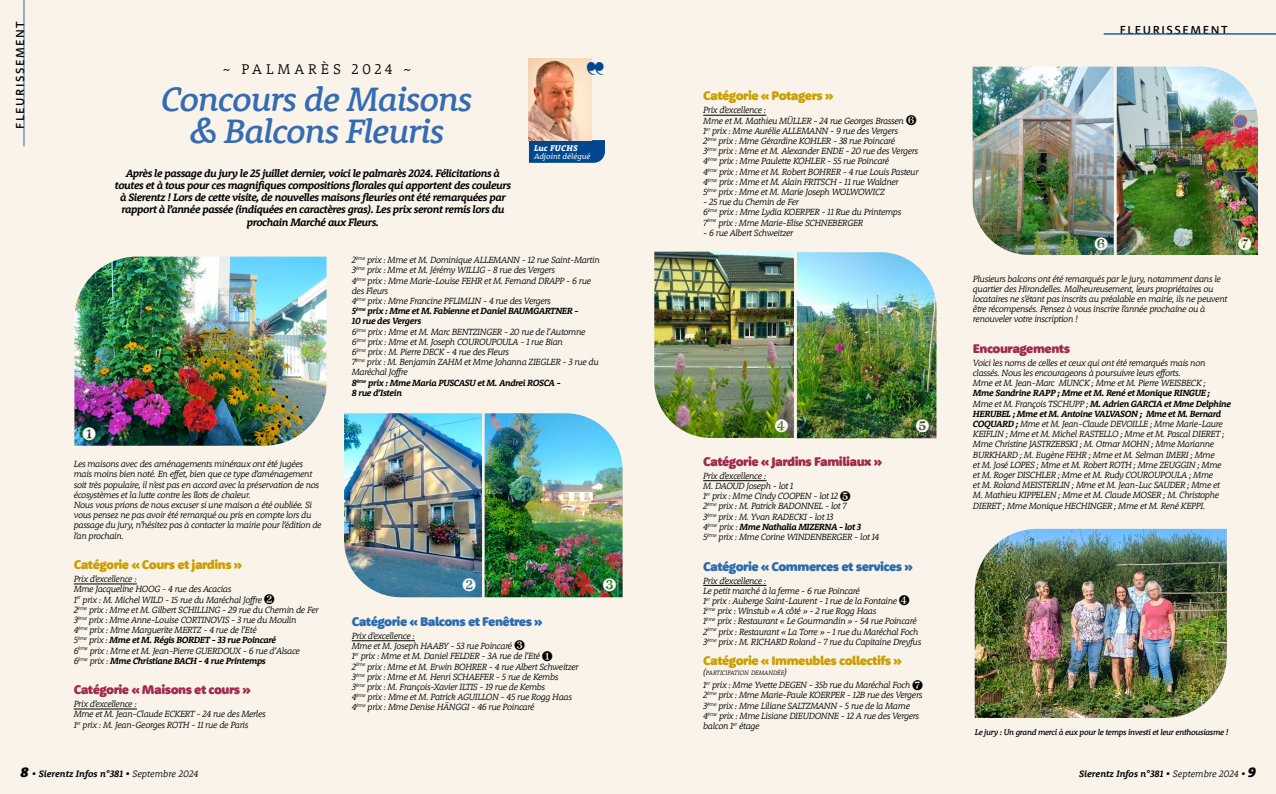
<style>
.page{position:relative;width:1276px;height:794px;background:#f9f3ea}
.page>*{position:absolute;margin:0;border:0;box-sizing:border-box;transform-origin:0 0}
.t1{font:italic 500 34.8px/32px "Rooney";letter-spacing:-.03em;color:#346bb3;text-align:center}
.t2{font:300 14.4px "Rooney";letter-spacing:.27em;color:#000}
.t3{font:900 13px "Rooney Sans";letter-spacing:-.04em;color:#cc9f00}
.t4{font:900 13px "Rooney Sans";letter-spacing:-.04em;color:#9f2a4c}
.t5{font:900 13px "Rooney Sans";letter-spacing:-.04em;color:#2b6caf}
.t6{font:500 12px "Rooney Sans";letter-spacing:.135em;color:#000}
.t7{font:italic 700 11px/12px "Rooney";letter-spacing:-.04em;color:#000;text-align:center}
.t8{font:italic 700 9.5px "Rooney";color:#000}
.t9{font:italic 300 9.2px/10.2px "Rooney";letter-spacing:-.04em;color:#000}
.t10{font:italic 500 8.5px "Rooney";letter-spacing:-.04em;color:#000}
.t11{font:italic 800 8.5px "Rooney";letter-spacing:.03em;color:#fff}
.t12{font:italic 8.1px "Rooney";color:#fff}
.t13{font:italic 300 6.5px "Rooney";color:#000;scale:.96 1}
.s1{font-weight:700}
.s2{font-size:9.2px}
.s3{font-weight:900;font-size:14px}
.s4{font-weight:300}
</style>
<div class="page">
<hr style="left:703px;top:115px;width:63px;height:1px;background:#000">
<hr style="left:703px;top:480px;width:63px;height:1px;background:#000">
<hr style="left:703px;top:585px;width:63px;height:1px;background:#000">
<hr style="left:74px;top:583px;width:63px;height:1px;background:#000">
<hr style="left:74px;top:708px;width:63px;height:1px;background:#000">
<hr style="left:352px;top:640px;width:63px;height:1px;background:#000">
<svg style="left:529px;top:140px;width:76px;height:23px;background:#0e4f93"></svg>
<img style="left:529px;top:58px;width:62px;height:82px">
<hr style="left:24px;top:0;width:1px;height:146px;background:#2b6caf">
<img style="left:1116px;top:67px;width:142px;height:188px">
<img style="left:972px;top:67px;width:142px;height:188px">
<img style="left:974px;top:529px;width:252px;height:189px">
<img style="left:74px;top:257px;width:252px;height:189px">
<img style="left:344px;top:413px;width:138px;height:184px">
<img style="left:484px;top:413px;width:138px;height:184px">
<img style="left:654px;top:252px;width:140px;height:186px">
<img style="left:797px;top:252px;width:139px;height:186px">
<hr style="left:1103px;top:34px;width:173px;height:1px;background:#2b6caf">
<svg style="left:587px;top:63px;width:5px;height:13px"></svg>
<svg style="left:83px;top:427px;width:13px;height:13px"></svg>
<svg style="left:1094px;top:237px;width:13px;height:13px"></svg>
<svg style="left:463px;top:578px;width:13px;height:13px"></svg>
<svg style="left:603px;top:578px;width:13px;height:13px"></svg>
<svg style="left:775px;top:419px;width:13px;height:13px"></svg>
<svg style="left:916px;top:419px;width:13px;height:13px"></svg>
<svg style="left:1238px;top:237px;width:13px;height:13px"></svg>
<h3 class="t6" style="left:12px;top:129px;width:109px;rotate:-90deg">FLEURISSEMENT</h3>
<h2 class="t2" style="left:223px;top:59px;width:190px">~ PALMARÈS 2024 ~</h2>
<h1 class="t1" style="left:161px;top:82px;width:313px">Concours de Maisons &amp; Balcons Fleuris</h1>
<p class="t7" style="left:115px;top:167px;width:397px">Après le passage du jury le 25 juillet dernier, voici le palmarès 2024. Félicitations à toutes et à tous pour ces magnifiques compositions florales qui apportent des couleurs à Sierentz ! Lors de cette visite, de nouvelles maisons fleuries ont été remarquées par rapport à l’année passée (indiquées en caractères gras). Les prix seront remis lors du prochain Marché aux Fleurs.</p>
<p class="t11" style="left:534px;top:142px;width:45px">Luc FUCHS</p>
<p class="t12" style="left:534px;top:151px;width:58px">Adjoint délégué</p>
<p class="t9" style="left:74px;top:459px;width:249px">Les maisons avec des aménagements minéraux ont été jugées mais moins bien noté. En effet, bien que ce type d’aménagement soit très populaire, il n’est pas en accord avec la préservation de nos écosystèmes et la lutte contre les îlots de chaleur.<br>Nous vous prions de nous excuser si une maison a été oubliée. Si vous pensez ne pas avoir été remarqué ou pris en compte lors du passage du jury, n’hésitez pas à contacter la mairie pour l’édition de l’an prochain.</p>
<h3 class="t3" style="left:74px;top:556px;width:170px">Catégorie « Cours et jardins »</h3>
<p class="t9" style="left:74px;top:573px;width:246px">Prix d’excellence :<br>Mme Jacqueline HOOG - 4 rue des Acacias<br>1<sup>er</sup> prix : M. Michel WILD - 15 rue du Maréchal Joffre ❷<br>2<sup>ème</sup> prix : Mme et M. Gilbert SCHILLING - 29 rue du Chemin de Fer 3<sup>ème</sup> prix : Mme Anne-Louise CORTINOVIS - 3 rue du Moulin<br>4<sup>ème</sup> prix : Mme Marguerite MERTZ - 4 rue de l’Eté<br>5<sup>ème</sup> prix : <span class="s1">Mme et M. Régis BORDET - 33 rue Poincaré<br></span>6<sup>ème</sup> prix : Mme et M. Jean-Pierre GUERDOUX - 6 rue d’Alsace<br>6<sup>ème</sup> prix : <span class="s1">Mme Christiane BACH - 4 rue Printemps</span></p>
<h3 class="t4" style="left:74px;top:681px;width:179px">Catégorie « Maisons et cours »</h3>
<p class="t9" style="left:74px;top:698px;width:194px">Prix d’excellence :<br>Mme et M. Jean-Claude ECKERT - 24 rue des Merles<br>1<sup>er</sup> prix : M. Jean-Georges ROTH - 11 rue de Paris</p>
<p class="t9" style="left:352px;top:255px;width:249px">2<sup>ème</sup> prix : Mme et M. Dominique ALLEMANN - 12 rue Saint-Martin 3<sup>ème</sup> prix : Mme et M. Jérémy WILLIG - 8 rue des Vergers<br>4<sup>ème</sup> prix : Mme Marie-Louise FEHR et M. Fernand DRAPP - 6 rue des Fleurs<br>4<sup>ème</sup> prix : Mme Francine PFLIMLIN - 4 rue des Vergers<br><span class="s1">5</span><sup>ème</sup> <span class="s1">prix : Mme et M. Fabienne et Daniel BAUMGARTNER -<br>10 rue des Vergers<br></span>6<sup>ème</sup> prix : Mme et M. Marc BENTZINGER - 20 rue de l’Automne 6<sup>ème</sup> prix : Mme et M. Joseph COUROUPOULA - 1 rue Bian<br>6<sup>ème</sup> prix : M. Pierre DECK - 4 rue des Fleurs<br>7<sup>ème</sup> prix : M. Benjamin ZAHM et Mme Johanna ZIEGLER - 3 rue du Maréchal Joffre<br><span class="s1">8</span><sup>ème</sup> <span class="s1">prix : Mme Maria PUSCASU et M. Andrei ROSCA -<br>8 rue d’Istein</span></p>
<h3 class="t5" style="left:352px;top:613px;width:192px">Catégorie « Balcons et Fenêtres »</h3>
<p class="t9" style="left:352px;top:630px;width:228px">Prix d’excellence :<br>Mme et M. Joseph HAABY - 53 rue Poincaré ❸<br>1<sup>er</sup> prix : Mme et M. Daniel FELDER - 3A rue de l’Eté ❶<br>2<sup>ème</sup> prix : Mme et M. Erwin BOHRER - 4 rue Albert Schweitzer 3<sup>ème</sup> prix : Mme et M. Henri SCHAEFER - 5 rue de Kembs<br>3<sup>ème</sup> prix : M. François-Xavier ILTIS - 19 rue de Kembs<br>4<sup>ème</sup> prix : Mme et M. Patrick AGUILLON - 45 rue Rogg Haas 4<sup>ème</sup> prix : Mme Denise HÄNGGI - 46 rue Poincaré</p>
<h3 class="t3" style="left:703px;top:87px;width:132px">Catégorie « Potagers »</h3>
<p class="t9" style="left:703px;top:105px;width:217px">Prix d’excellence :<br>Mme et M. Mathieu MÜLLER - 24 rue Georges Brassen ❻<br>1<sup>er</sup> prix : Mme Aurélie ALLEMANN - 9 rue des Vergers<br>2<sup>ème</sup> prix : Mme Gérardine KOHLER - 38 rue Poincaré<br>3<sup>ème</sup> prix : Mme et M. Alexander ENDE - 20 rue des Vergers 4<sup>ème</sup> prix : Mme Paulette KOHLER - 55 rue Poincaré<br>4<sup>ème</sup> prix : Mme et M. Robert BOHRER - 4 rue Louis Pasteur 4<sup>ème</sup> prix : Mme et M. Alain FRITSCH - 11 rue Waldner<br>5<sup>ème</sup> prix : Mme et M. Marie Joseph WOLWOWICZ</p>
<p class="t9" style="left:703px;top:197px;width:200px">- 25 rue du Chemin de Fer<br>6<sup>ème</sup> prix : Mme Lydia KOERPER - 11 Rue du Printemps<br>7<sup>ème</sup> prix : Mme Marie-Elise SCHNEBERGER</p>
<p class="t9" style="left:703px;top:227px;width:92px">- 6 rue Albert Schweitzer</p>
<h3 class="t4" style="left:703px;top:453px;width:180px">Catégorie « Jardins Familiaux »</h3>
<p class="t9" style="left:703px;top:470px;width:178px">Prix d’excellence :<br>M. DAOUD Joseph - lot 1<br>1<sup>er</sup> prix : Mme Cindy COOPEN - lot 12 ❺<br>2<sup>ème</sup> prix : M. Patrick BADONNEL - lot 7<br>3<sup>ème</sup> prix : M. Yvan RADECKI - lot 13<br>4<sup>ème</sup> prix : <span class="s1">Mme Nathalia MIZERNA - lot 3<br></span>5<sup>ème</sup> prix : Mme Corine WINDENBERGER - lot 14</p>
<h3 class="t5" style="left:703px;top:557px;width:211px">Catégorie « Commerces et services »</h3>
<p class="t9" style="left:703px;top:575px;width:220px">Prix d’excellence :<br>Le petit marché à la ferme - 6 rue Poincaré<br>1<sup>er</sup> prix : Auberge Saint-Laurent - 1 rue de la Fontaine ❹<br>1<sup>ème</sup> prix : Winstub « A côté » - 2 rue Rogg Haas<br>1<sup>ème</sup> prix : Restaurant « Le Gourmandin » - 54 rue Poincaré 2<sup>ème</sup> prix : Restaurant « La Torre » - 1 rue du Maréchal Foch 3<sup>ème</sup> prix : M. RICHARD Roland - 7 rue du Capitaine Dreyfus</p>
<h3 class="t3" style="left:703px;top:652px;width:200px">Catégorie « Immeubles collectifs »</h3>
<p class="t13" style="left:703px;top:669px;width:89px"><span class="s2">(</span>PARTICIPATION DEMANDÉE<span class="s2">)</span></p>
<p class="t9" style="left:703px;top:679px;width:221px">1<sup>er</sup> prix : Mme Yvette DEGEN - 35b rue du Maréchal Foch ❼<br>2<sup>ème</sup> prix : Mme Marie-Paule KOERPER - 12B rue des Vergers 3<sup>ème</sup> prix : Mme Liliane SALTZMANN - 5 rue de la Marne 4<sup>ème</sup> prix : Mme Lisiane DIEUDONNE - 12 A rue des Vergers balcon 1<sup>er</sup> étage</p>
<h3 class="t6" style="left:1119px;top:22px;width:109px">FLEURISSEMENT</h3>
<p class="t9" style="left:973px;top:273px;width:256px">Plusieurs balcons ont été remarqués par le jury, notamment dans le quartier des Hirondelles. Malheureusement, leurs propriétaires ou locataires ne s’étant pas inscrits au préalable en mairie, ils ne peuvent être récompensés. Pensez à vous inscrire l’année prochaine ou à renouveler votre inscription !</p>
<h3 class="t4" style="left:973px;top:340px;width:99px">Encouragements</h3>
<p class="t9" style="left:973px;top:357px;width:234px">Voici les noms de celles et ceux qui ont été remarqués mais non classés. Nous les encourageons à poursuivre leurs efforts.<br>Mme et M. Jean-Marc MUNCK ; Mme et M. Pierre WEISBECK ;</p>
<p class="t9" style="left:973px;top:388px;width:260px"><span class="s1">Mme Sandrine RAPP ; Mme et M. René et Monique RINGUE ; </span>Mme et M. François TSCHUPP ; <span class="s1">M. Adrien GARCIA et Mme Delphine HERUBEL ; Mme et M. Antoine VALVASON ; Mme et M. Bernard COQUARD ;</span> Mme et M. Jean-Claude DEVOILLE ; Mme Marie-Laure KEIFLIN ; Mme et M. Michel RASTELLO ; Mme et M. Pascal DIERET ; Mme Christine JASTRZEBSKI ; M. Otmar MOHN ; Mme Marianne BURKHARD ; M. Eugène FEHR ; Mme et M. Selman IMERI ; Mme<br>et M. José LOPES ; Mme et M. Robert ROTH ; Mme ZEUGGIN ; Mme<br>et M. Roger DISCHLER ; Mme et M. Rudy COUROUPOULA ; Mme<br>et M. Roland MEISTERLIN ; Mme et M. Jean-Luc SAUDER ; Mme et M. Mathieu KIPPELEN ; Mme et M. Claude MOSER ; M. Christophe DIERET ; Mme Monique HECHINGER ; Mme et M. René KEPPI.</p>
<p class="t10" style="left:974px;top:726px;width:255px">Le jury : Un grand merci à eux pour le temps investi et leur enthousiasme !</p>
<p class="t8" style="left:21px;top:767px;width:179px"><span class="s3">8</span> • Sierentz Infos n°381 • <span class="s4">Septembre 2024</span></p>
<p class="t8" style="left:1079px;top:767px;width:178px">Sierentz Infos n°381 • <span class="s4">Septembre 2024</span> • <span class="s3">9</span></p>
</div>
